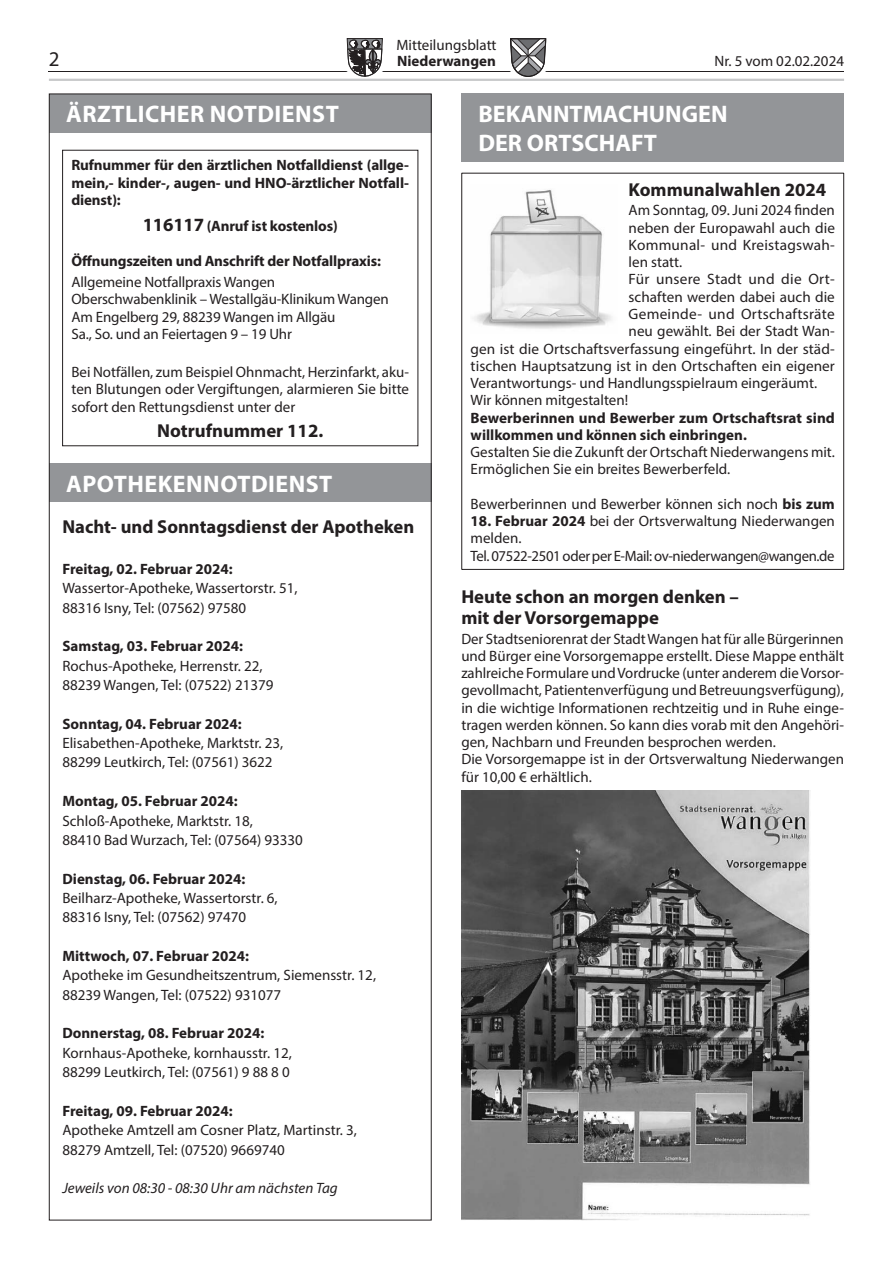
<style>
.page{position:relative;width:893px;height:1263px;background:#fff}
.page>*{position:absolute;margin:0;border:0;box-sizing:border-box;transform-origin:0 0}
.t1{font:700 24px "Myriad Pro";letter-spacing:.02em;color:#fff}
.t2{font:700 24px/28.8px "Myriad Pro";color:#fff}
.t3{font:21px "Myriad Pro";color:#231f20}
.t4{font:700 18.75px/21px "Myriad Pro";color:#231f20}
.t5{font:15px/17.2px "Myriad Pro";color:#231f20}
.t6{font:700 15px/17.2px "Myriad Pro";color:#231f20}
.t7{font:italic 15px "Myriad Pro";color:#231f20}
.s1{font-weight:700}
.s2{font-size:18.75px}
</style>
<div class="page">
<hr style="left:49px;top:71px;width:795px;height:1px;background:#231f20">
<svg style="left:347px;top:38px;width:36px;height:39px"></svg>
<svg style="left:510px;top:38px;width:36px;height:39px"></svg>
<hr style="left:49px;top:79px;width:795px;height:2px;background:#c7c8ca">
<div style="left:461px;top:93px;width:383px;height:68px;background:#939598"></div>
<img style="left:473px;top:189px;width:139px;height:140px">
<div style="left:461px;top:173px;width:383px;height:397px;border:1px solid #231f20"></div>
<img style="left:461px;top:791px;width:349px;height:429px">
<div style="left:49px;top:94px;width:383px;height:39px;background:#939598"></div>
<div style="left:49px;top:463px;width:383px;height:39px;background:#939598"></div>
<p class="t5" style="left:396px;top:36px;width:102px">Mitteilungsblatt</p>
<h2 class="t3" style="left:49px;top:46px;width:12px">2</h2>
<p class="t6" style="left:397px;top:52px;width:100px">Niederwangen</p>
<p class="t5" style="left:714px;top:52px;width:131px">Nr. 5 vom 02.02.2024</p>
<h1 class="t2" style="left:478px;top:98px;width:251px">BEKANNTMACHUNGEN<br>DER ORTSCHAFT</h1>
<p class="t4" style="left:629px;top:179px;width:199px">Kommunalwahlen 2024</p>
<p class="t5" style="left:629px;top:202px;width:208px">Am Sonntag, 09. Juni 2024 finden</p>
<p class="t5" style="left:629px;top:219px;width:208px">neben der Europawahl auch die</p>
<p class="t5" style="left:629px;top:236px;width:208px">Kommunal- und Kreistagswah-</p>
<p class="t5" style="left:629px;top:253px;width:55px">len statt.</p>
<p class="t5" style="left:629px;top:271px;width:208px">Für unsere Stadt und die Ort-</p>
<p class="t5" style="left:629px;top:288px;width:208px">schaften werden dabei auch die</p>
<p class="t5" style="left:629px;top:305px;width:208px">Gemeinde- und Ortschaftsräte</p>
<p class="t5" style="left:629px;top:322px;width:208px">neu gewählt. Bei der Stadt Wan-</p>
<p class="t5" style="left:471px;top:340px;width:366px">gen ist die Ortschaftsverfassung eingeführt. In der städ-</p>
<p class="t5" style="left:471px;top:357px;width:366px">tischen Hauptsatzung ist in den Ortschaften ein eigener</p>
<p class="t5" style="left:471px;top:374px;width:348px">Verantwortungs- und Handlungsspielraum eingeräumt.</p>
<p class="t5" style="left:471px;top:391px;width:159px">Wir können mitgestalten!</p>
<p class="t6" style="left:471px;top:408px;width:366px">Bewerberinnen und Bewerber zum Ortschaftsrat sind willkommen und können sich einbringen.</p>
<p class="t5" style="left:471px;top:443px;width:366px">Gestalten Sie die Zukunft der Ortschaft Niederwangens mit.<br>Ermöglichen Sie ein breites Bewerberfeld.</p>
<p class="t5" style="left:471px;top:495px;width:366px">Bewerberinnen und Bewerber können sich noch <span class="s1">bis zum</span></p>
<p class="t5" style="left:471px;top:512px;width:366px"><span class="s1">18. Februar 2024</span> bei der Ortsverwaltung Niederwangen melden.<br>Tel. 07522-2501 oder per E-Mail: ov-niederwangen@wangen.de</p>
<p class="t4" style="left:461px;top:586px;width:279px">Heute schon an morgen denken – mit der Vorsorgemappe</p>
<p class="t5" style="left:461px;top:630px;width:384px">Der Stadtseniorenrat der Stadt Wangen hat für alle Bürgerinnen und Bürger eine Vorsorgemappe erstellt. Diese Mappe enthält zahlreiche Formulare und Vordrucke (unter anderem die Vorsor&shy;gevollmacht, Patientenverfügung und Betreuungsverfügung), in die wichtige Informationen rechtzeitig und in Ruhe einge&shy;tragen werden können. So kann dies vorab mit den Angehöri&shy;gen, Nachbarn und Freunden besprochen werden.<br>Die Vorsorgemappe ist in der Ortsverwaltung Niederwangen für 10,00 € erhältlich.</p>
<h1 class="t1" style="left:66px;top:99px;width:274px">ÄRZTLICHER NOTDIENST</h1>
<p class="t6" style="left:71px;top:156px;width:339px;text-align:justify">Rufnummer für den ärztlichen Notfalldienst (allge&shy;mein,- kinder-, augen- und HNO-ärztlicher Notfall&shy;dienst):</p>
<p class="t6" style="left:143px;top:216px;width:197px"><span class="s2">116117</span> (Anruf ist kostenlos)</p>
<p class="t6" style="left:71px;top:251px;width:311px">Öffnungszeiten und Anschrift der Notfallpraxis:</p>
<p class="t5" style="left:71px;top:273px;width:319px">Allgemeine Notfallpraxis Wangen Oberschwabenklinik – Westallgäu-Klinikum Wangen Am Engelberg 29, 88239 Wangen im Allgäu<br>Sa., So. und an Feiertagen 9 – 19 Uhr</p>
<p class="t5" style="left:71px;top:363px;width:339px;text-align:justify">Bei Notfällen, zum Beispiel Ohnmacht, Herzinfarkt, aku&shy;ten Blutungen oder Vergiftungen, alarmieren Sie bitte sofort den Rettungsdienst unter der</p>
<p class="t4" style="left:157px;top:419px;width:168px">Notrufnummer 112.</p>
<h1 class="t1" style="left:66px;top:468px;width:268px">APOTHEKENNOTDIENST</h1>
<p class="t4" style="left:62px;top:516px;width:353px">Nacht- und Sonntagsdienst der Apotheken</p>
<p class="t6" style="left:62px;top:560px;width:172px">Freitag, 02. Februar 2024:</p>
<p class="t5" style="left:62px;top:578px;width:237px;line-height:19.4px">Wassertor-Apotheke, Wassertorstr. 51,<br>88316 Isny, Tel: (07562) 97580</p>
<p class="t6" style="left:62px;top:637px;width:182px">Samstag, 03. Februar 2024:</p>
<p class="t5" style="left:62px;top:656px;width:213px;line-height:19.4px">Rochus-Apotheke, Herrenstr. 22,<br>88239 Wangen, Tel: (07522) 21379</p>
<p class="t6" style="left:62px;top:714px;width:181px">Sonntag, 04. Februar 2024:</p>
<p class="t5" style="left:62px;top:733px;width:222px;line-height:19.4px">Elisabethen-Apotheke, Marktstr. 23,<br>88299 Leutkirch, Tel: (07561) 3622</p>
<p class="t6" style="left:62px;top:792px;width:177px">Montag, 05. Februar 2024:</p>
<p class="t5" style="left:62px;top:810px;width:242px;line-height:19.4px">Schloß-Apotheke, Marktstr. 18,<br>88410 Bad Wurzach, Tel: (07564) 93330</p>
<p class="t6" style="left:62px;top:869px;width:184px">Dienstag, 06. Februar 2024:</p>
<p class="t5" style="left:62px;top:888px;width:217px;line-height:19.4px">Beilharz-Apotheke, Wassertorstr. 6,<br>88316 Isny, Tel: (07562) 97470</p>
<p class="t6" style="left:62px;top:947px;width:188px">Mittwoch, 07. Februar 2024:</p>
<p class="t5" style="left:62px;top:965px;width:315px;line-height:19.4px">Apotheke im Gesundheitszentrum, Siemensstr. 12,<br>88239 Wangen, Tel: (07522) 931077</p>
<p class="t6" style="left:62px;top:1024px;width:203px">Donnerstag, 08. Februar 2024:</p>
<p class="t5" style="left:62px;top:1043px;width:231px;line-height:19.4px">Kornhaus-Apotheke, kornhausstr. 12,<br>88299 Leutkirch, Tel: (07561) 9 88 8 0</p>
<p class="t6" style="left:62px;top:1101px;width:172px">Freitag, 09. Februar 2024:</p>
<p class="t5" style="left:62px;top:1120px;width:296px;line-height:19.4px">Apotheke Amtzell am Cosner Platz, Martinstr. 3,<br>88279 Amtzell, Tel: (07520) 9669740</p>
<p class="t7" style="left:62px;top:1179px;width:277px">Jeweils von 08:30 - 08:30 Uhr am nächsten Tag</p>
</div>
